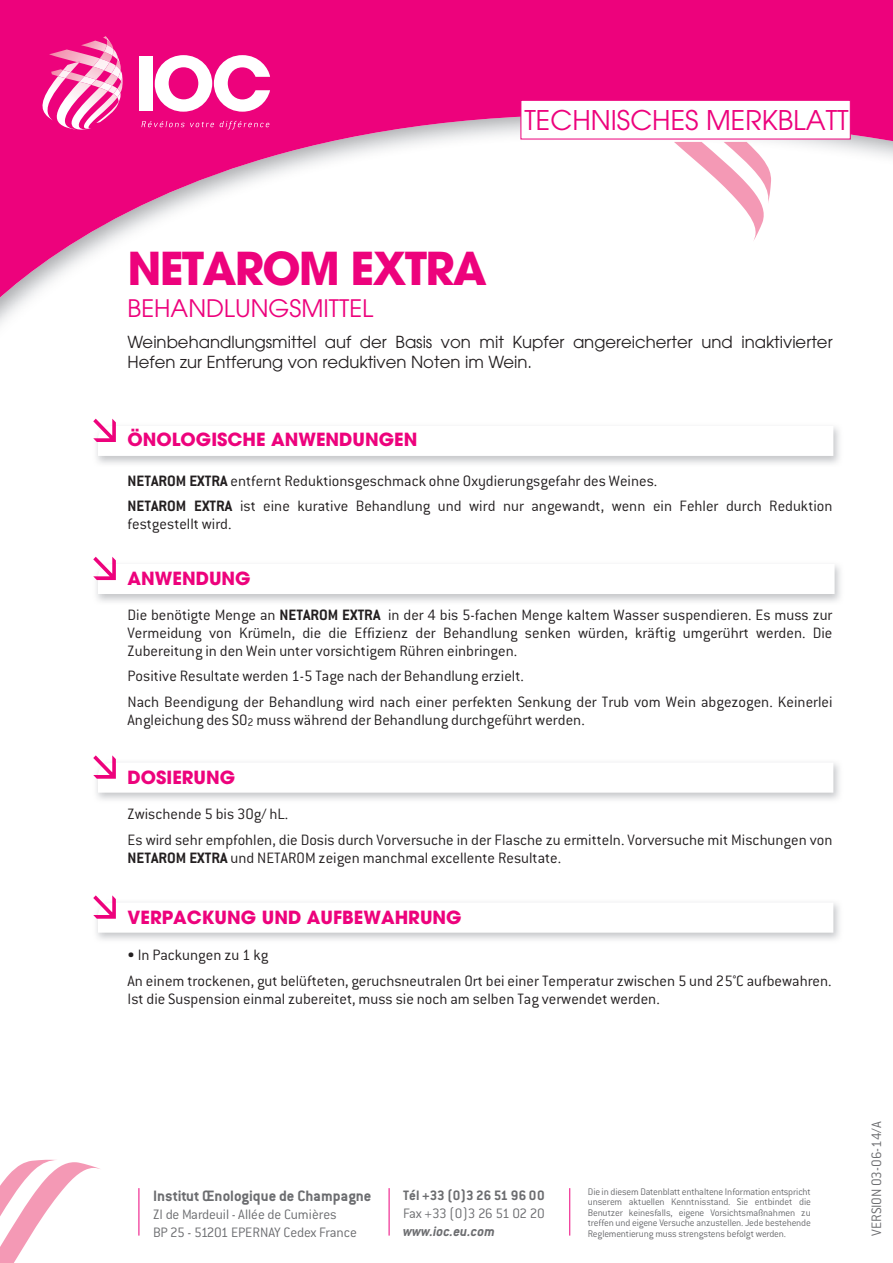
<style>
.page{position:relative;width:893px;height:1263px;background:#fff}
.page>*{position:absolute;margin:0;border:0;box-sizing:border-box;transform-origin:0 0}
.t1{font:700 45px "Avant Garde LT";letter-spacing:-.04em;color:#ed027c}
.t2{font:27px "Avant Garde LT";color:#ed027c}
.t3{font:24px "Avant Garde LT";color:#ed027c}
.t4{font:700 18px "Avant Garde LT";color:#ed027c}
.t5{font:300 16.5px/25.5px "Conduit ITC";color:#231f20}
.t6{font:16.5px/19.8px "Avant Garde LT";color:#231f20}
.t7{font:700 16.5px "Conduit ITC";color:#6c6d70}
.t8{font:300 15px/18px "Conduit ITC";letter-spacing:-.01em;color:#6c6d70}
.t9{font:700 15px "Conduit ITC";color:#6c6d70}
.t10{font:300 15px "Conduit ITC";letter-spacing:-.03em;color:#6c6d70}
.t11{font:italic 700 15px "Conduit ITC";color:#6c6d70}
.t12{font:300 10.5px/10.5px "Conduit ITC";letter-spacing:-.015em;color:#6c6d70;text-align:justify}
.s1{font-weight:700}
</style>
<div class="page">
<svg style="left:0;top:0;width:893px;height:324px"></svg>
<svg style="left:0;top:1160px;width:100px;height:103px"></svg>
<hr style="left:139px;top:1188px;width:1px;height:47px;background:#ed027c">
<hr style="left:389px;top:1188px;width:1px;height:47px;background:#ed027c">
<hr style="left:569px;top:1188px;width:1px;height:47px;background:#ed027c">
<img style="left:49px;top:49px;width:6px;height:13px">
<img style="left:121px;top:75px;width:2px;height:54px">
<img style="left:113px;top:105px;width:8px;height:25px">
<img style="left:55px;top:36px;width:58px;height:94px">
<img style="left:93px;top:58px;width:6px;height:12px">
<img style="left:79px;top:76px;width:17px;height:9px">
<svg style="left:99px;top:36px;width:23px;height:69px;background:#f47fb8"></svg>
<img style="left:39px;top:62px;width:40px;height:59px">
<svg style="left:58px;top:70px;width:13px;height:8px"></svg>
<svg style="left:141px;top:121px;width:73px;height:6px"></svg>
<svg style="left:220px;top:121px;width:49px;height:8px"></svg>
<div style="left:139px;top:56px;width:14px;height:55px;background:#fff"></div>
<svg style="left:155px;top:55px;width:115px;height:57px"></svg>
<img style="left:674px;top:142px;width:92px;height:100px">
<img style="left:724px;top:142px;width:47px;height:62px">
<svg style="left:93px;top:419px;width:740px;height:37px"></svg>
<svg style="left:93px;top:557px;width:742px;height:37px"></svg>
<svg style="left:93px;top:755px;width:740px;height:38px"></svg>
<svg style="left:93px;top:895px;width:740px;height:38px"></svg>
<svg style="left:520px;top:100px;width:331px;height:40px"></svg>
<h2 class="t2" style="left:524px;top:104px;width:326px">TECHNISCHES MERKBLATT</h2>
<h1 class="t1" style="left:128px;top:239px;width:361px">NETAROM EXTRA</h1>
<h3 class="t3" style="left:128px;top:294px;width:247px">BEHANDLUNGSMITTEL</h3>
<p class="t6" style="left:128px;top:332px;width:706px">Weinbehandlungsmittel auf der Basis von mit Kupfer angereicherter und inaktivierter<br>Hefen zur Entferung von reduktiven Noten im Wein.</p>
<p class="t4" style="left:128px;top:428px;width:291px">ÖNOLOGISCHE ANWENDUNGEN</p>
<p class="t5" style="left:128px;top:468px;width:706px"><span class="s1">NETAROM EXTRA</span> entfernt Reduktionsgeschmack ohne Oxydierungsgefahr des Weines.<br><span class="s1">NETAROM EXTRA</span> ist eine kurative Behandlung und wird nur angewandt, wenn ein Fehler durch Reduktion</p>
<p class="t5" style="left:128px;top:511px;width:105px">festgestellt wird.</p>
<p class="t4" style="left:128px;top:567px;width:125px">ANWENDUNG</p>
<p class="t5" style="left:128px;top:606px;width:706px;line-height:18px;text-align:justify">Die benötigte Menge an <span class="s1">NETAROM EXTRA</span> in der 4 bis 5-fachen Menge kaltem Wasser suspendieren. Es muss zur Vermeidung von Krümeln, die die Effizienz der Behandlung senken würden, kräftig umgerührt werden. Die Zubereitung in den Wein unter vorsichtigem Rühren einbringen.</p>
<p class="t5" style="left:128px;top:664px;width:706px">Positive Resultate werden 1-5 Tage nach der Behandlung erzielt.<br>Nach Beendigung der Behandlung wird nach einer perfekten Senkung der Trub vom Wein abgezogen. Keinerlei</p>
<p class="t5" style="left:128px;top:707px;width:459px">Angleichung des SO<sub>2</sub> muss während der Behandlung durchgeführt werden.</p>
<p class="t4" style="left:128px;top:765px;width:109px">DOSIERUNG</p>
<p class="t5" style="left:128px;top:801px;width:706px">Zwischende 5 bis 30g/ hL.<br>Es wird sehr empfohlen, die Dosis durch Vorversuche in der Flasche zu ermitteln. Vorversuche mit Mischungen von</p>
<p class="t5" style="left:128px;top:845px;width:435px"><span class="s1">NETAROM EXTRA</span> und NETAROM zeigen manchmal excellente Resultate.</p>
<p class="t4" style="left:128px;top:905px;width:336px">VERPACKUNG UND AUFBEWAHRUNG</p>
<p class="t5" style="left:128px;top:942px;width:706px">• In Packungen zu 1 kg<br>An einem trockenen, gut belüfteten, geruchsneutralen Ort bei einer Temperatur zwischen 5 und 25°C aufbewahren.</p>
<p class="t5" style="left:128px;top:986px;width:534px">Ist die Suspension einmal zubereitet, muss sie noch am selben Tag verwendet werden.</p>
<p class="t7" style="left:153px;top:1186px;width:220px">Institut Œnologique de Champagne</p>
<p class="t8" style="left:153px;top:1205px;width:205px">ZI de Mardeuil - Allée de Cumières<br>BP 25 - 51201 EPERNAY Cedex France</p>
<p class="t9" style="left:403px;top:1186px;width:143px">Tél +33 (0)3 26 51 96 00</p>
<p class="t10" style="left:403px;top:1205px;width:143px">Fax +33 (0)3 26 51 02 20</p>
<p class="t11" style="left:403px;top:1222px;width:93px">www.ioc.eu.com</p>
<p class="t12" style="left:588px;top:1186px;width:224px">Die in diesem Datenblatt enthaltene Information entspricht unserem aktuellen Kenntnisstand. Sie entbindet die Benutzer keinesfalls, eigene Vorsichtsmaßnahmen zu treffen und eigene Versuche anzustellen. Jede bestehende Reglementierung muss strengstens befolgt werden.</p>
<p class="t8" style="left:867px;top:1235px;width:116px;rotate:-90deg">VERSION 03-06-14/A</p>
</div>
